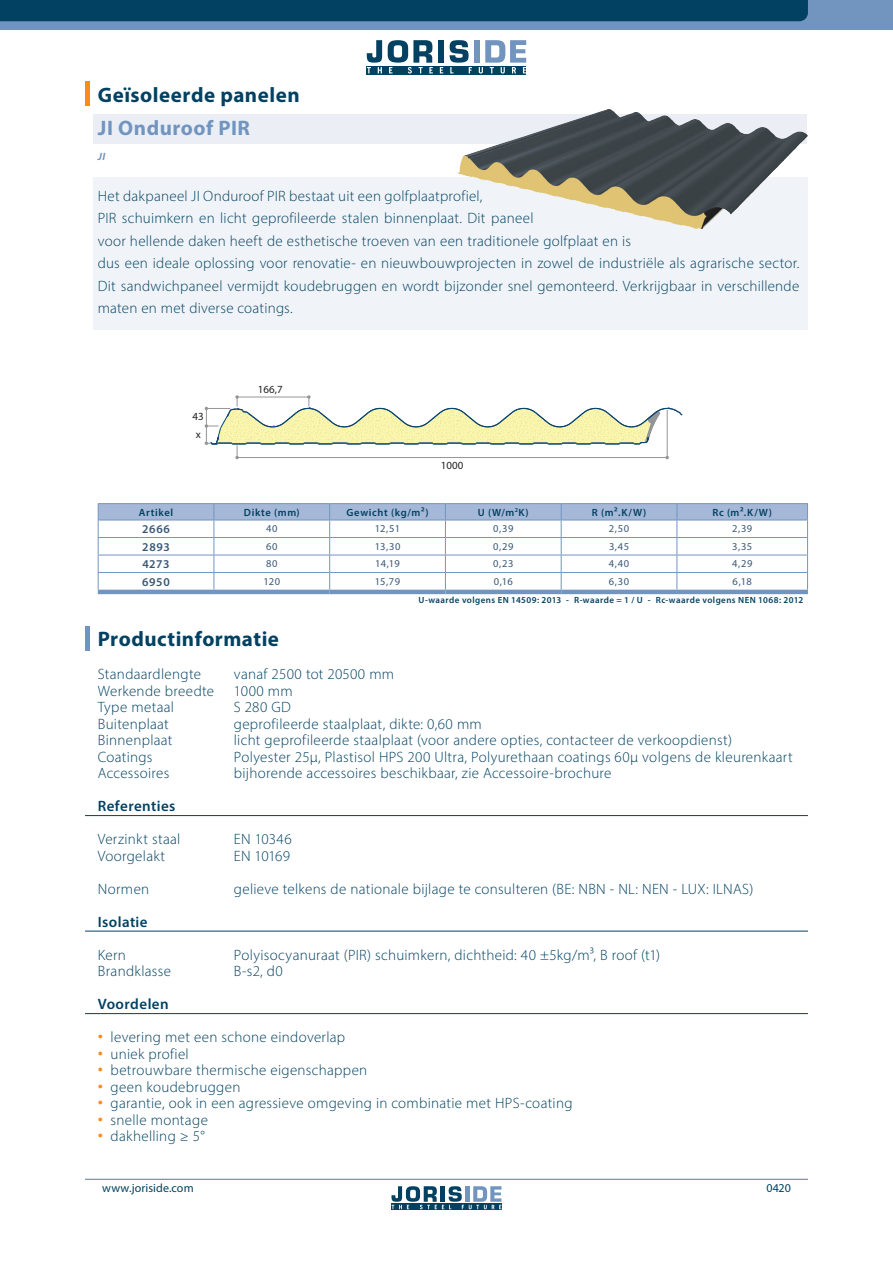
<style>
.page{position:relative;width:893px;height:1263px;background:#fff}
.page>*{position:absolute;margin:0;border:0;box-sizing:border-box;transform-origin:0 0}
.t1{font:700 21px/33px "Myriad Pro";letter-spacing:.025em;color:#024161}
.t2{font:300 15px/22.5px "Myriad Pro";letter-spacing:.02em;color:#024161}
.t3{font:600 15px "Myriad Pro";letter-spacing:.03em;color:#024161}
.t4{font:12px "Myriad Pro";letter-spacing:.01em;color:#024161}
.t5{font:600 12px "Myriad Pro";letter-spacing:.05em;color:#3a5876}
.t6{font:10.95px "Myriad Pro";color:#231f20}
.t7{font:10.5px "Myriad Pro";letter-spacing:.045em;color:#3a5876}
.t8{font:600 10.5px "Myriad Pro";letter-spacing:.065em;color:#024161}
.t9{font:italic 700 10.5px "Myriad Pro";color:#7295c0}
.t10{font:600 9px "Myriad Pro";letter-spacing:.05em;color:#024161}
.s1{color:#7295c0}
.s2{font-size:21px;color:#f68b1f}
</style>
<div class="page">
<hr style="left:85px;top:82px;width:4px;height:24px;background:#f68b1f">
<svg style="left:94px;top:115px;width:713px;height:29px;background:#cfd3d9"></svg>
<div style="left:94px;top:177px;width:714px;height:153px;background:#f0f4f8"></div>
<hr style="left:98px;top:590px;width:116px;height:4px;background:#7295c0">
<hr style="left:214px;top:590px;width:116px;height:4px;background:#7295c0">
<hr style="left:330px;top:590px;width:115px;height:4px;background:#7295c0">
<hr style="left:445px;top:590px;width:116px;height:4px;background:#7295c0">
<hr style="left:561px;top:590px;width:116px;height:4px;background:#7295c0">
<hr style="left:677px;top:590px;width:131px;height:4px;background:#7295c0">
<hr style="left:330px;top:503px;width:115px;height:1px;background:#7295c0">
<hr style="left:445px;top:503px;width:116px;height:1px;background:#7295c0">
<hr style="left:561px;top:503px;width:116px;height:1px;background:#7295c0">
<hr style="left:677px;top:503px;width:131px;height:1px;background:#7295c0">
<hr style="left:98px;top:503px;width:116px;height:1px;background:#7295c0">
<hr style="left:214px;top:503px;width:116px;height:1px;background:#7295c0">
<svg style="left:98px;top:504px;width:710px;height:86px"></svg>
<hr style="left:98px;top:520px;width:116px;height:1px;background:#7295c0">
<hr style="left:214px;top:520px;width:116px;height:1px;background:#7295c0">
<hr style="left:85px;top:626px;width:4px;height:24px;background:#7295c0">
<hr style="left:85px;top:815px;width:723px;height:1px;background:#024161">
<hr style="left:85px;top:931px;width:723px;height:1px;background:#024161">
<hr style="left:85px;top:1013px;width:723px;height:1px;background:#024161">
<svg style="left:205px;top:395px;width:478px;height:64px"></svg>
<img style="left:457px;top:109px;width:203px;height:112px">
<div style="left:0;top:0;width:893px;height:30px;background:#7295c0"></div>
<div style="left:0;top:0;width:808px;height:21px;background:#024161"></div>
<div style="left:367px;top:66px;width:159px;height:9px;background:#024161"></div>
<div style="left:438px;top:40px;width:6px;height:23px;background:#024161"></div>
<div style="left:474px;top:40px;width:6px;height:23px;background:#7295c0"></div>
<svg style="left:367px;top:40px;width:15px;height:33px"></svg>
<svg style="left:388px;top:40px;width:45px;height:34px"></svg>
<svg style="left:440px;top:67px;width:3px;height:6px"></svg>
<svg style="left:450px;top:40px;width:22px;height:33px"></svg>
<svg style="left:479px;top:40px;width:47px;height:34px"></svg>
<svg style="left:391px;top:1209px;width:110px;height:1px"></svg>
<svg style="left:391px;top:1186px;width:110px;height:23px"></svg>
<hr style="left:85px;top:1179px;width:723px;height:1px;background:#7295c0">
<p class="t1" style="left:98px;top:77px;width:203px">Geïsoleerde panelen<br><span class="s1">JI Onduroof PIR</span></p>
<p class="t9" style="left:98px;top:150px;width:9px">JI</p>
<p class="t2" style="left:98px;top:184px;width:703px">Het dakpaneel JI Onduroof PIR bestaat uit een golfplaatprofiel,<br>PIR schuimkern en licht geprofileerde stalen binnenplaat. Dit paneel<br>voor hellende daken heeft de esthetische troeven van een traditionele golfplaat en is<br>dus een ideale oplossing voor renovatie- en nieuwbouwprojecten in zowel de industriële als agrarische sector.<br>Dit sandwichpaneel vermijdt koudebruggen en wordt bijzonder snel gemonteerd. Verkrijgbaar in verschillende maten en met diverse coatings.</p>
<p class="t6" style="left:193px;top:410px;width:13px">43</p>
<p class="t6" style="left:196px;top:427px;width:7px">x</p>
<p class="t6" style="left:258px;top:383px;width:26px">166,7</p>
<p class="t6" style="left:441px;top:459px;width:24px">1000</p>
<p class="t8" style="left:139px;top:505px;width:36px">Artikel</p>
<p class="t8" style="left:244px;top:505px;width:58px">Dikte (mm)</p>
<p class="t8" style="left:347px;top:505px;width:83px">Gewicht (kg/m2)</p>
<p class="t8" style="left:478px;top:505px;width:52px">U (W/m<sup>2</sup>K)</p>
<p class="t8" style="left:592px;top:505px;width:56px">R (m².K/W)</p>
<p class="t8" style="left:712px;top:505px;width:61px">Rc (m².K/W)</p>
<p class="t5" style="left:142px;top:522px;width:30px">2666</p>
<p class="t7" style="left:266px;top:522px;width:13px">40</p>
<p class="t7" style="left:375px;top:522px;width:27px">12,51</p>
<p class="t7" style="left:493px;top:522px;width:22px">0,39</p>
<p class="t7" style="left:609px;top:522px;width:22px">2,50</p>
<p class="t7" style="left:732px;top:522px;width:22px">2,39</p>
<p class="t5" style="left:142px;top:539px;width:29px">2893</p>
<p class="t7" style="left:266px;top:540px;width:13px">60</p>
<p class="t7" style="left:375px;top:540px;width:27px">13,30</p>
<p class="t7" style="left:493px;top:540px;width:22px">0,29</p>
<p class="t7" style="left:609px;top:540px;width:22px">3,45</p>
<p class="t7" style="left:732px;top:540px;width:22px">3,35</p>
<p class="t5" style="left:142px;top:557px;width:29px">4273</p>
<p class="t7" style="left:266px;top:557px;width:13px">80</p>
<p class="t7" style="left:375px;top:557px;width:26px">14,19</p>
<p class="t7" style="left:493px;top:557px;width:22px">0,23</p>
<p class="t7" style="left:609px;top:557px;width:22px">4,40</p>
<p class="t7" style="left:732px;top:557px;width:22px">4,29</p>
<p class="t5" style="left:142px;top:574px;width:29px">6950</p>
<p class="t7" style="left:263px;top:575px;width:18px">120</p>
<p class="t7" style="left:375px;top:575px;width:27px">15,79</p>
<p class="t7" style="left:494px;top:575px;width:21px">0,16</p>
<p class="t7" style="left:609px;top:575px;width:22px">6,30</p>
<p class="t7" style="left:733px;top:575px;width:21px">6,18</p>
<p class="t10" style="left:419px;top:594px;width:386px">U-waarde volgens EN 14509: 2013 - R-waarde = 1 / U - Rc-waarde volgens NEN 1068: 2012</p>
<p class="t1" style="left:98px;top:622px;width:183px">Productinformatie</p>
<p class="t2" style="left:98px;top:663px;width:105px">Standaardlengte</p>
<p class="t2" style="left:234px;top:663px;width:162px">vanaf 2500 tot 20500 mm</p>
<p class="t2" style="left:98px;top:679px;width:118px">Werkende breedte</p>
<p class="t2" style="left:234px;top:679px;width:60px">1000 mm</p>
<p class="t2" style="left:98px;top:696px;width:78px">Type metaal</p>
<p class="t2" style="left:234px;top:696px;width:58px">S 280 GD</p>
<p class="t2" style="left:98px;top:712px;width:73px">Buitenplaat</p>
<p class="t2" style="left:234px;top:712px;width:249px">geprofileerde staalplaat, dikte: 0,60 mm</p>
<p class="t2" style="left:98px;top:729px;width:76px">Binnenplaat</p>
<p class="t2" style="left:234px;top:729px;width:500px">licht geprofileerde staalplaat (voor andere opties, contacteer de verkoopdienst)</p>
<p class="t2" style="left:98px;top:745px;width:56px">Coatings</p>
<p class="t2" style="left:234px;top:745px;width:560px">Polyester 25µ, Plastisol HPS 200 Ultra, Polyurethaan coatings 60µ volgens de kleurenkaart</p>
<p class="t2" style="left:98px;top:762px;width:73px">Accessoires</p>
<p class="t2" style="left:234px;top:762px;width:379px">bijhorende accessoires beschikbaar, zie Accessoire-brochure</p>
<p class="t3" style="left:98px;top:796px;width:79px">Referenties</p>
<p class="t2" style="left:98px;top:828px;width:84px">Verzinkt staal</p>
<p class="t2" style="left:234px;top:828px;width:59px">EN 10346</p>
<p class="t2" style="left:98px;top:844px;width:69px">Voorgelakt</p>
<p class="t2" style="left:234px;top:844px;width:58px">EN 10169</p>
<p class="t2" style="left:98px;top:877px;width:53px">Normen</p>
<p class="t2" style="left:234px;top:877px;width:521px">gelieve telkens de nationale bijlage te consulteren (BE: NBN - NL: NEN - LUX: ILNAS)</p>
<p class="t3" style="left:98px;top:912px;width:51px">Isolatie</p>
<p class="t2" style="left:98px;top:943px;width:30px">Kern</p>
<p class="t2" style="left:234px;top:943px;width:428px">Polyisocyanuraat (PIR) schuimkern, dichtheid: 40 ±5kg/m3, B roof (t1)</p>
<p class="t2" style="left:98px;top:960px;width:75px">Brandklasse</p>
<p class="t2" style="left:234px;top:960px;width:51px">B-s2, d0</p>
<p class="t3" style="left:98px;top:994px;width:72px">Voordelen</p>
<p class="t2" style="left:98px;top:1026px;width:249px"><span class="s2">•</span> levering met een schone eindoverlap</p>
<p class="t2" style="left:98px;top:1042px;width:93px"><span class="s2">•</span> uniek profiel</p>
<p class="t2" style="left:98px;top:1059px;width:271px"><span class="s2">•</span> betrouwbare thermische eigenschappen</p>
<p class="t2" style="left:98px;top:1075px;width:144px"><span class="s2">•</span> geen koudebruggen</p>
<p class="t2" style="left:98px;top:1092px;width:476px"><span class="s2">•</span> garantie, ook in een agressieve omgeving in combinatie met HPS-coating</p>
<p class="t2" style="left:98px;top:1108px;width:112px"><span class="s2">•</span> snelle montage</p>
<p class="t2" style="left:98px;top:1125px;width:108px"><span class="s2">•</span> dakhelling ≥ 5°</p>
<p class="t4" style="left:102px;top:1181px;width:93px">www.joriside.com</p>
<p class="t4" style="left:766px;top:1181px;width:26px">0420</p>
</div>
